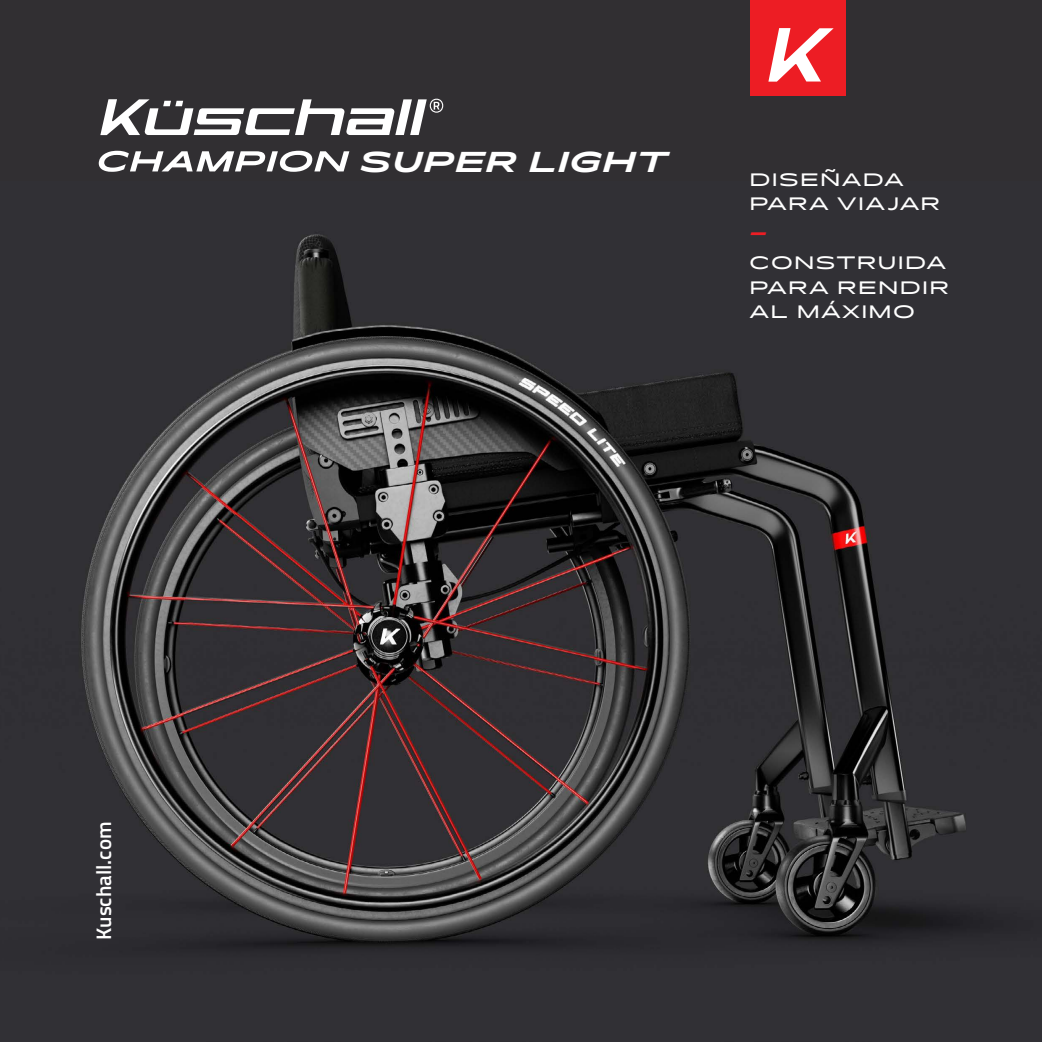
<style>
.page{position:relative;width:1042px;height:1042px;background:#312f32}
.page>*{position:absolute;margin:0;border:0;box-sizing:border-box;transform-origin:0 0}
.t1{font:italic 700 28px "Pano";letter-spacing:.06em;color:#fff}
.t2{font:600 21px "Titillium Web";color:#fff}
.t3{font:17.5px/24.5px "Pano";letter-spacing:.11em;color:#fff}
.t4{font:italic 700 17.5px "Pano";color:#ed1d24}
</style>
<div class="page">
<img style="left:81px;top:234px;width:922px;height:716px">
<div style="left:750px;top:0;width:95px;height:96px;background:#ed1d24"></div>
<svg style="left:768px;top:28px;width:65px;height:54px"></svg>
<svg style="left:99px;top:151px;width:250px;height:21px"></svg>
<svg style="left:100px;top:99px;width:343px;height:36px"></svg>
<p class="t2" style="left:88px;top:940px;width:120px;rotate:-90deg">Kuschall.com</p>
<h1 class="t1" style="left:360px;top:144px;width:309px">SUPER LIGHT</h1>
<p class="t3" style="left:750px;top:167px;width:192px">DISEÑADA<br>PARA VIAJAR</p>
<p class="t4" style="left:750px;top:222px;width:18px">–</p>
<p class="t3" style="left:750px;top:250px;width:200px">CONSTRUIDA<br>PARA RENDIR<br>AL MÁXIMO</p>
</div>
